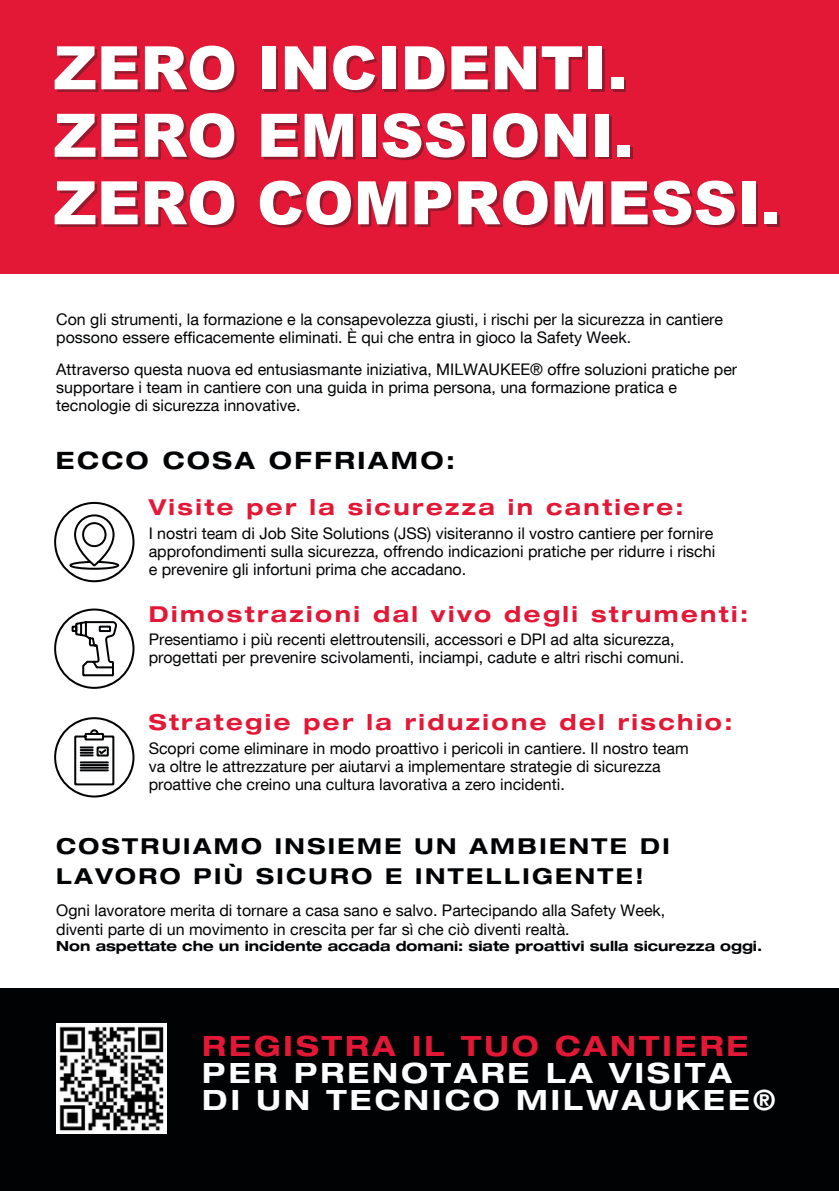
<style>
.page{position:relative;width:839px;height:1191px;background:#fff}
.page>*{position:absolute;margin:0;border:0;box-sizing:border-box;transform-origin:0 0}
.t1{font:900 60px "Arial";color:#fff}
.t2{font:700 expanded 28px/27px "Helvetica Neue LTW1 G";letter-spacing:.11em;color:#fff}
.t3{font:700 expanded 24px "Helvetica Neue LTW1 G";letter-spacing:.11em;color:#000204}
.t4{font:700 expanded 22px "Helvetica Neue LTW1 G";letter-spacing:.11em;color:#e31836}
.t5{font:700 expanded 22px/30px "Helvetica Neue LTW1 G";letter-spacing:.11em;color:#000204}
.t6{font:16px/18px "Helvetica Neue LT Com";color:#000204}
.t7{font:700 expanded 14px "Helvetica Neue LTW1 G";color:#000204}
.s1{color:#e31836}
</style>
<div class="page">
<div style="left:0;top:0;width:838px;height:274px;background:#e31836"></div>
<div style="left:0;top:988px;width:838px;height:203px;background:#000204"></div>
<svg style="left:54px;top:609px;width:80px;height:80px"></svg>
<svg style="left:54px;top:502px;width:80px;height:80px"></svg>
<svg style="left:54px;top:717px;width:80px;height:81px"></svg>
<img style="left:57px;top:1024px;width:109px;height:109px">
<p class="t1" style="left:54px;top:23px;width:575px">ZERO INCIDENTI.</p>
<h2 class="t1" style="left:54px;top:91px;width:581px">ZERO EMISSIONI.</h2>
<p class="t1" style="left:54px;top:158px;width:728px">ZERO COMPROMESSI.</p>
<p class="t6" style="left:56px;top:312px;width:668px">Con gli strumenti, la formazione e la consapevolezza giusti, i rischi per la sicurezza in cantiere possono essere efficacemente eliminati. È qui che entra in gioco la Safety Week.</p>
<h4 class="t6" style="left:56px;top:363px;width:682px">Attraverso questa nuova ed entusiasmante iniziativa, MILWAUKEE® offre soluzioni pratiche per supportare i team in cantiere con una guida in prima persona, una formazione pratica e tecnologie di sicurezza innovative.</h4>
<h4 class="t3" style="left:56px;top:452px;width:400px">ECCO COSA OFFRIAMO:</h4>
<p class="t4" style="left:149px;top:499px;width:536px">Visite per la sicurezza in cantiere:</p>
<h4 class="t6" style="left:149px;top:526px;width:568px;text-align:justify">I nostri team di Job Site Solutions (JSS) visiteranno il vostro cantiere per fornire approfondimenti sulla sicurezza, offrendo indicazioni pratiche per ridurre i rischi e prevenire gli infortuni prima che accadano.</h4>
<p class="t4" style="left:149px;top:606px;width:601px">Dimostrazioni dal vivo degli strumenti:</p>
<p class="t6" style="left:149px;top:633px;width:537px">Presentiamo i più recenti elettroutensili, accessori e DPI ad alta sicurezza, progettati per prevenire scivolamenti, inciampi, cadute e altri rischi comuni.</p>
<p class="t4" style="left:149px;top:715px;width:585px">Strategie per la riduzione del rischio:</p>
<h1 class="t6" style="left:149px;top:741px;width:541px">Scopri come eliminare in modo proattivo i pericoli in cantiere. Il nostro team va oltre le attrezzature per aiutarvi a implementare strategie di sicurezza proattive che creino una cultura lavorativa a zero incidenti.</h1>
<h3 class="t5" style="left:56px;top:835px;width:615px">COSTRUIAMO INSIEME UN AMBIENTE DI<br>LAVORO PIÙ SICURO E INTELLIGENTE!</h3>
<p class="t6" style="left:56px;top:904px;width:610px">Ogni lavoratore merita di tornare a casa sano e salvo. Partecipando alla Safety Week,</p>
<p class="t6" style="left:56px;top:923px;width:515px">diventi parte di un movimento in crescita per far sì che ciò diventi realtà.</p>
<h3 class="t7" style="left:56px;top:941px;width:707px">Non aspettate che un incidente accada domani: siate proattivi sulla sicurezza oggi.</h3>
<p class="t2" style="left:202px;top:1037px;width:574px"><span class="s1">REGISTRA IL TUO CANTIERE<br></span>PER PRENOTARE LA VISITA<br>DI UN TECNICO MILWAUKEE®</p>
</div>
